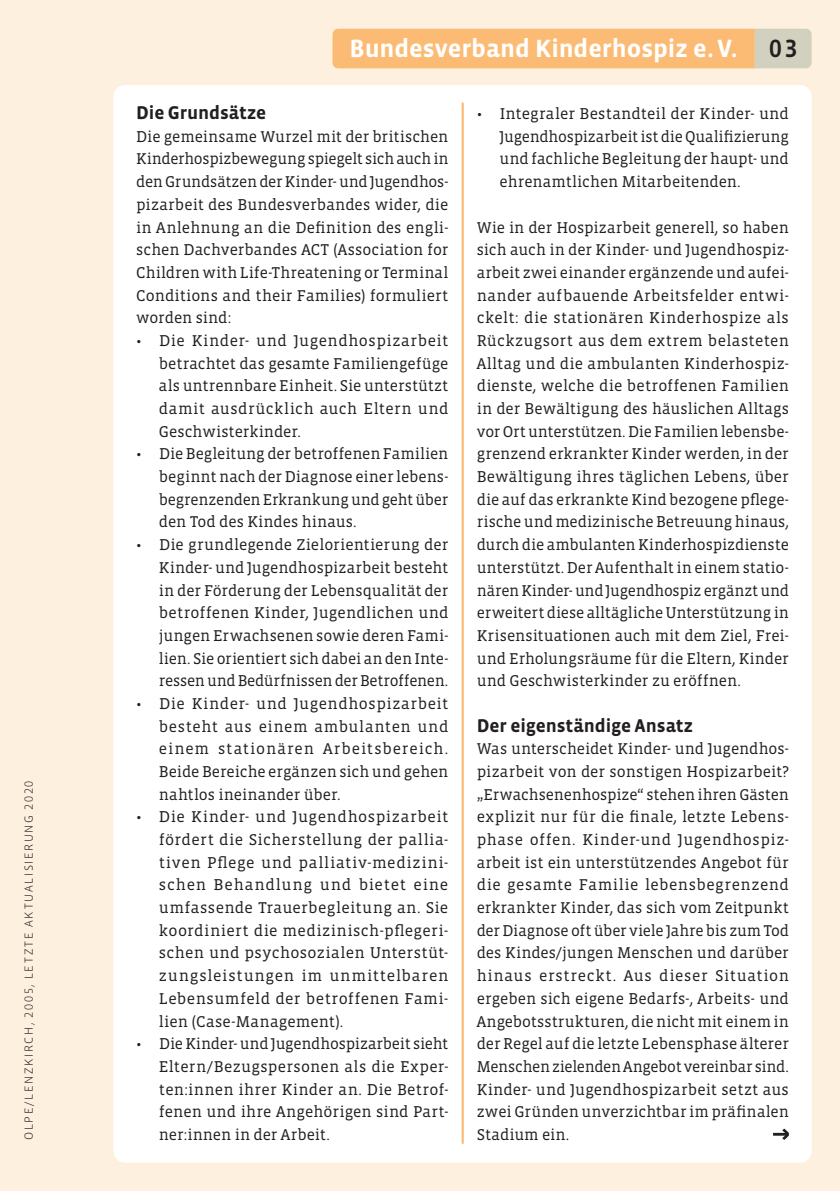
<style>
.page{position:relative;width:840px;height:1191px;background:#fff}
.page>*{position:absolute;margin:0;border:0;box-sizing:border-box;transform-origin:0 0}
.t1{font:700 25.6px "Vista Sans OT";letter-spacing:-.005em;color:#fff}
.t2{font:500 25.6px "Vista Sans OT";color:#231f20}
.t3{font:700 18.8px "Vista Sans OT";letter-spacing:-.005em;color:#231f20}
.t4{font:16px/22.6px "Vista Slab OT";color:#231f20;text-align:justify}
.t5{font:300 12px "Vista Sans OT";letter-spacing:.135em;color:#231f20}
</style>
<div class="page">
<div style="left:0;top:0;width:839px;height:1191px;background:#fef0de"></div>
<div style="left:113px;top:85px;width:698px;height:1077px;background:#fff;border-radius:11px"></div>
<svg style="left:332px;top:29px;width:479px;height:39px;background:#f7bd7d"></svg>
<svg style="left:461px;top:103px;width:2px;height:1040px;background:#fccf9e"></svg>
<svg style="left:773px;top:1128px;width:15px;height:12px"></svg>
<p class="t5" style="left:23px;top:1140px;width:361px;rotate:-90deg">OLPE/LENZKIRCH, 2005, LETZTE AKTUALISIERUNG 2020</p>
<h1 class="t1" style="left:349px;top:35px;width:389px">Bundesverband Kinderhospiz e.V.</h1>
<h1 class="t2" style="left:768px;top:35px;width:30px">03</h1>
<p class="t3" style="left:136px;top:103px;width:132px">Die Grundsätze</p>
<p class="t4" style="left:136px;top:125px;width:313px">Die gemeinsame Wurzel mit der britischen Kinderhospizbewegung spiegelt sich auch in den Grundsätzen der Kinder- und Jugendhos&shy;pizarbeit des Bundesverbandes wider, die in Anlehnung an die Definition des engli&shy;schen Dachverbandes ACT (Association for Children with Life-Threatening or Terminal Conditions and their Families) formuliert worden sind:</p>
<p class="t4" style="left:159px;top:329px;width:291px;text-indent:-23px">• Die Kinder- und Jugendhospizarbeit betrachtet das gesamte Familiengefüge als untrennbare Einheit. Sie unterstützt damit ausdrücklich auch Eltern und Geschwisterkinder.</p>
<p class="t4" style="left:159px;top:443px;width:291px;text-indent:-23px">• Die Begleitung der betroffenen Familien beginnt nach der Diagnose einer lebens&shy;begrenzenden Erkrankung und geht über den Tod des Kindes hinaus.</p>
<p class="t4" style="left:159px;top:534px;width:291px;text-indent:-23px">• Die grundlegende Zielorientierung der Kinder- und Jugendhospizarbeit besteht in der Förderung der Lebensqualität der betroffenen Kinder, Jugendlichen und jungen Erwachsenen sowie deren Fami&shy;lien. Sie orientiert sich dabei an den Inte&shy;ressen und Bedürfnissen der Betroffenen.</p>
<p class="t4" style="left:159px;top:692px;width:291px;text-indent:-23px">• Die Kinder- und Jugendhospizarbeit besteht aus einem ambulanten und einem stationären Arbeitsbereich.<br>Beide Bereiche ergänzen sich und gehen nahtlos ineinander über.</p>
<p class="t4" style="left:159px;top:806px;width:291px;text-indent:-23px">• Die Kinder- und Jugendhospizarbeit fördert die Sicherstellung der pallia&shy;tiven Pflege und palliativ-medizini&shy;schen Behandlung und bietet eine umfassende Trauerbegleitung an. Sie koordiniert die medizinisch-pflegeri&shy;schen und psychosozialen Unterstüt&shy;zungsleistungen im unmittelbaren Lebensumfeld der betroffenen Fami&shy;lien (Case-Management).</p>
<p class="t4" style="left:159px;top:1032px;width:291px;text-indent:-23px">• Die Kinder- und Jugendhospizarbeit sieht Eltern/Bezugspersonen als die Exper&shy;ten:innen ihrer Kinder an. Die Betrof&shy;fenen und ihre Angehörigen sind Part&shy;ner:innen in der Arbeit.</p>
<p class="t4" style="left:499px;top:103px;width:291px;text-indent:-23px">• Integraler Bestandteil der Kinder- und Jugendhospizarbeit ist die Qualifizierung und fachliche Begleitung der haupt- und ehrenamtlichen Mitarbeitenden.</p>
<p class="t4" style="left:476px;top:216px;width:313px">Wie in der Hospizarbeit generell, so haben sich auch in der Kinder- und Jugendhospiz&shy;arbeit zwei einander ergänzende und aufei&shy;nander aufbauende Arbeitsfelder entwi&shy;ckelt: die stationären Kinderhospize als Rückzugsort aus dem extrem belasteten Alltag und die ambulanten Kinderhospiz&shy;dienste, welche die betroffenen Familien in der Bewältigung des häuslichen Alltags vor Ort unterstützen. Die Familien lebensbe&shy;grenzend erkrankter Kinder werden, in der Bewältigung ihres täglichen Lebens, über die auf das erkrankte Kind bezogene pflege&shy;rische und medizinische Betreuung hinaus, durch die ambulanten Kinderhospizdienste unterstützt. Der Aufenthalt in einem statio&shy;nären Kinder- und Jugendhospiz ergänzt und erweitert diese alltägliche Unterstützung in Krisensituationen auch mit dem Ziel, Frei&shy;und Erholungsräume für die Eltern, Kinder und Geschwisterkinder zu eröffnen.</p>
<p class="t3" style="left:476px;top:715px;width:218px">Der eigenständige Ansatz</p>
<p class="t4" style="left:476px;top:738px;width:313px">Was unterscheidet Kinder- und Jugendhos&shy;pizarbeit von der sonstigen Hospizarbeit? „Erwachsenenhospize“ stehen ihren Gästen explizit nur für die finale, letzte Lebens&shy;phase offen. Kinder-und Jugendhospiz&shy;arbeit ist ein unterstützendes Angebot für die gesamte Familie lebensbegrenzend erkrankter Kinder, das sich vom Zeitpunkt der Diagnose oft über viele Jahre bis zum Tod des Kindes/jungen Menschen und darüber hinaus erstreckt. Aus dieser Situation ergeben sich eigene Bedarfs-, Arbeits- und Angebotsstrukturen, die nicht mit einem in der Regel auf die letzte Lebensphase älterer Menschen zielenden Angebot vereinbar sind.<br>Kinder- und Jugendhospizarbeit setzt aus zwei Gründen unverzichtbar im präfinalen Stadium ein.</p>
</div>
